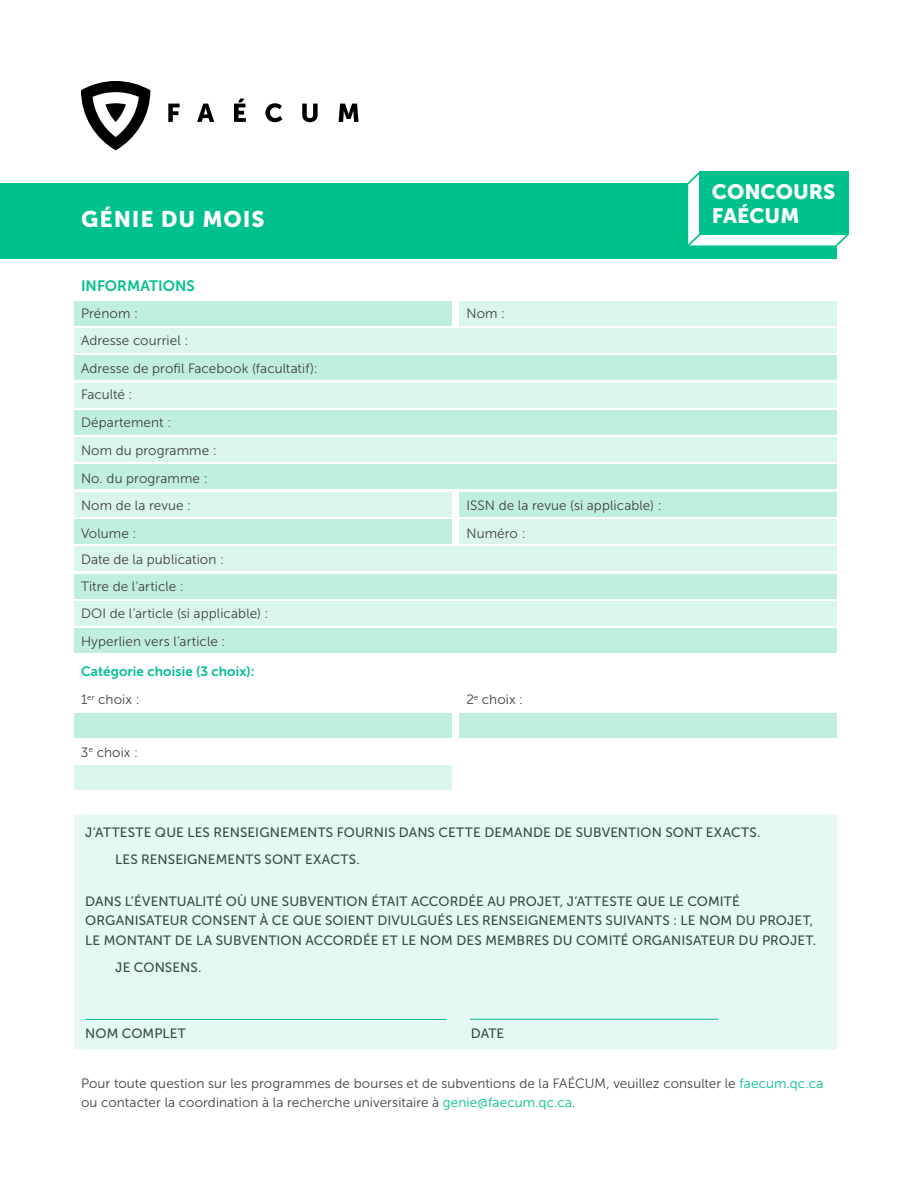
<style>
.page{position:relative;width:918px;height:1188px;background:#fff}
.page>*{position:absolute;margin:0;border:0;box-sizing:border-box;transform-origin:0 0}
.t1{font:22.5px "Museo Sans 900";letter-spacing:.04em;color:#fff}
.t2{font:20.7px/24px "Museo Sans 900";color:#fff}
.t3{font:15px "Museo Sans 700";color:#00c18f}
.t4{font:13.5px/27.8px "Museo Sans 300";letter-spacing:.005em;color:#414042}
.t5{font:13.5px/19.5px "Museo Sans 500";letter-spacing:.01em;color:#414042}
.t6{font:13.5px "Museo Sans 700";letter-spacing:.01em;color:#00c18f}
.s1{color:#00c18f}
</style>
<div class="page">
<div style="left:74px;top:714px;width:378px;height:24px;background:#c0efe2"></div>
<div style="left:459px;top:713px;width:378px;height:25px;background:#c0efe2"></div>
<div style="left:74px;top:765px;width:378px;height:24px;background:#d9f5ed"></div>
<div style="left:74px;top:301px;width:378px;height:24px;background:#c0efe2"></div>
<div style="left:74px;top:492px;width:378px;height:24px;background:#d9f5ed"></div>
<div style="left:74px;top:519px;width:378px;height:25px;background:#c0efe2"></div>
<div style="left:74px;top:437px;width:763px;height:25px;background:#d9f5ed"></div>
<div style="left:74px;top:465px;width:763px;height:24px;background:#c0efe2"></div>
<div style="left:74px;top:574px;width:763px;height:24px;background:#c0efe2"></div>
<div style="left:74px;top:629px;width:763px;height:24px;background:#c0efe2"></div>
<div style="left:74px;top:601px;width:763px;height:25px;background:#d9f5ed"></div>
<div style="left:74px;top:328px;width:763px;height:25px;background:#d9f5ed"></div>
<div style="left:74px;top:383px;width:763px;height:24px;background:#d9f5ed"></div>
<div style="left:74px;top:547px;width:763px;height:24px;background:#d9f5ed"></div>
<div style="left:74px;top:410px;width:763px;height:24px;background:#c0efe2"></div>
<div style="left:74px;top:356px;width:763px;height:24px;background:#c0efe2"></div>
<div style="left:459px;top:301px;width:378px;height:24px;background:#d9f5ed"></div>
<div style="left:459px;top:492px;width:378px;height:24px;background:#c0efe2"></div>
<div style="left:459px;top:519px;width:378px;height:25px;background:#d9f5ed"></div>
<div style="left:74px;top:815px;width:763px;height:234px;background:#e6f8f3"></div>
<hr style="left:85px;top:1019px;width:362px;height:1px;background:#00c08b">
<hr style="left:470px;top:1019px;width:248px;height:1px;background:#00c08b">
<div style="left:0;top:183px;width:837px;height:76px;background:#00c08b"></div>
<svg style="left:168px;top:104px;width:12px;height:18px"></svg>
<svg style="left:197px;top:104px;width:17px;height:18px"></svg>
<svg style="left:234px;top:99px;width:12px;height:23px"></svg>
<svg style="left:265px;top:103px;width:17px;height:19px"></svg>
<svg style="left:302px;top:104px;width:16px;height:18px"></svg>
<svg style="left:339px;top:104px;width:20px;height:18px"></svg>
<svg style="left:81px;top:81px;width:69px;height:69px"></svg>
<svg style="left:687px;top:171px;width:162px;height:76px"></svg>
<h1 class="t1" style="left:81px;top:206px;width:185px">GÉNIE DU MOIS</h1>
<p class="t3" style="left:81px;top:278px;width:115px">INFORMATIONS</p>
<p class="t4" style="left:81px;top:300px;width:59px">Prénom :</p>
<p class="t4" style="left:467px;top:300px;width:40px">Nom :</p>
<p class="t4" style="left:81px;top:327px;width:238px">Adresse courriel :<br>Adresse de profil Facebook (facultatif):</p>
<p class="t4" style="left:81px;top:381px;width:137px">Faculté :<br>Département :<br>Nom du programme :<br>No. du programme :<br>Nom de la revue :</p>
<p class="t4" style="left:467px;top:492px;width:197px">ISSN de la revue (si applicable) :</p>
<p class="t4" style="left:81px;top:520px;width:57px">Volume :</p>
<p class="t4" style="left:467px;top:520px;width:61px">Numéro :</p>
<p class="t4" style="left:81px;top:547px;width:145px;line-height:26.2px">Date de la publication :<br>Titre de l’article :</p>
<p class="t4" style="left:81px;top:600px;width:189px">DOI de l’article (si applicable) :<br>Hyperlien vers l’article :</p>
<p class="t6" style="left:81px;top:664px;width:175px">Catégorie choisie (3 choix):</p>
<p class="t4" style="left:81px;top:686px;width:60px">1<sup>er</sup> choix :</p>
<p class="t4" style="left:467px;top:686px;width:58px">2<sup>e</sup> choix :</p>
<p class="t4" style="left:81px;top:738px;width:59px">3<sup>e</sup> choix :</p>
<h2 class="t2" style="left:712px;top:180px;width:125px">CONCOURS<br>FAÉCUM</h2>
<p class="t5" style="left:115px;top:819px;width:647px;line-height:27px;text-indent:-30px">J’ATTESTE QUE LES RENSEIGNEMENTS FOURNIS DANS CETTE DEMANDE DE SUBVENTION SONT EXACTS.<br>LES RENSEIGNEMENTS SONT EXACTS.</p>
<p class="t5" style="left:85px;top:892px;width:732px">DANS L’ÉVENTUALITÉ OÙ UNE SUBVENTION ÉTAIT ACCORDÉE AU PROJET, J’ATTESTE QUE LE COMITÉ<br>ORGANISATEUR CONSENT À CE QUE SOIENT DIVULGUÉS LES RENSEIGNEMENTS SUIVANTS : LE NOM DU PROJET,<br>LE MONTANT DE LA SUBVENTION ACCORDÉE ET LE NOM DES MEMBRES DU COMITÉ ORGANISATEUR DU PROJET.</p>
<p class="t5" style="left:115px;top:958px;width:88px">JE CONSENS.</p>
<p class="t5" style="left:85px;top:1024px;width:102px">NOM COMPLET</p>
<p class="t5" style="left:471px;top:1024px;width:35px">DATE</p>
<p class="t4" style="left:81px;top:1073px;width:744px;line-height:19.5px">Pour toute question sur les programmes de bourses et de subventions de la FAÉCUM, veuillez consulter le <span class="s1">faecum.qc.ca </span>ou contacter la coordination à la recherche universitaire à <span class="s1">genie@faecum.qc.ca</span>.</p>
</div>
